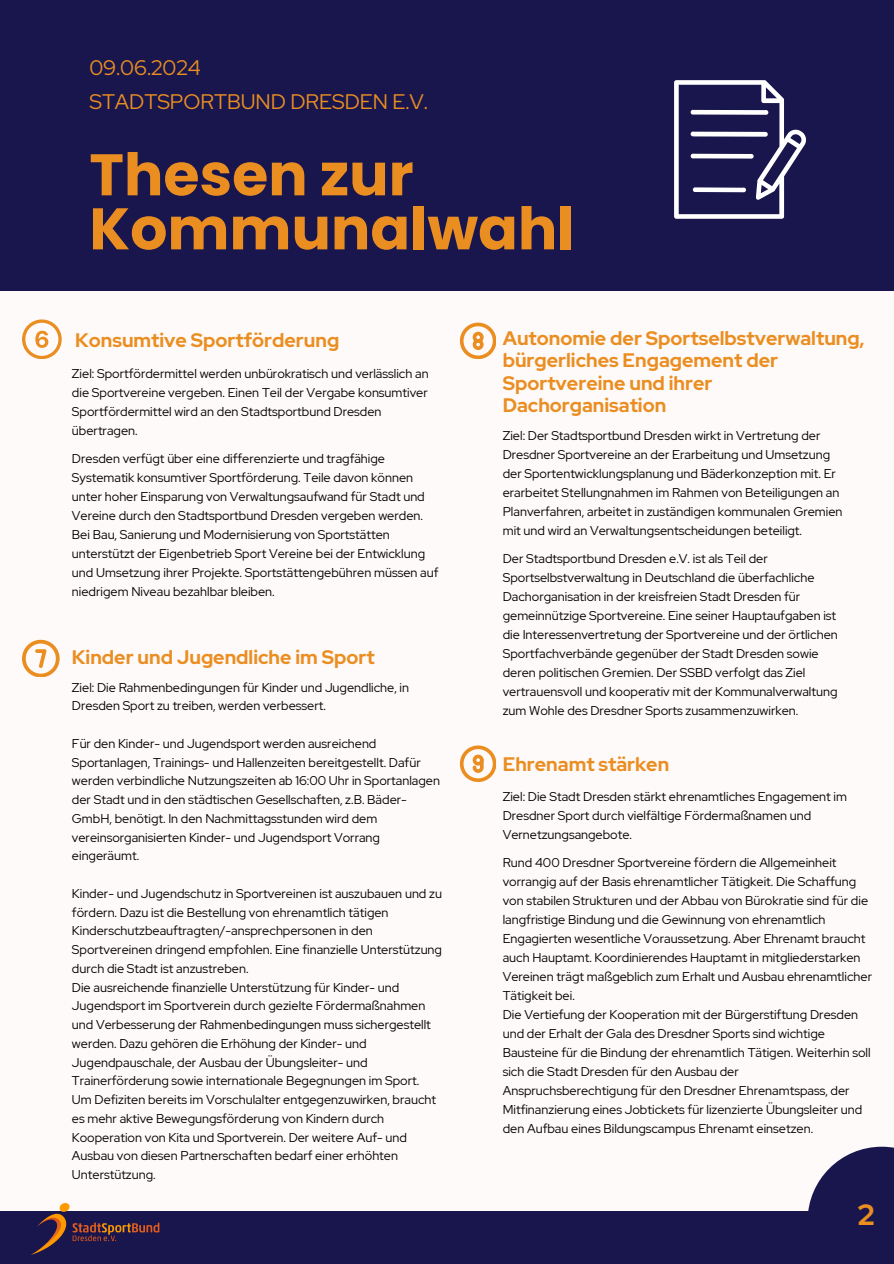
<style>
.page{position:relative;width:894px;height:1264px;background:#fff}
.page>*{position:absolute;margin:0;border:0;box-sizing:border-box;transform-origin:0 0}
.t1{font:700 58.5px/54px "Poppins";color:#ea8e21}
.t2{font:700 29.25px "Red Hat Display";color:#ea8e21}
.t3{font:21px "Red Hat Display";color:#ea8e21}
.t4{font:700 19.5px/22.5px "Red Hat Display";color:#ea8e21}
.t5{font:12.75px/19px "Red Hat Display";color:#000}
</style>
<div class="page">
<div style="left:0;top:0;width:893px;height:1263px;background:#fffafa"></div>
<div style="left:0;top:1211px;width:893px;height:52px;background:#19164d"></div>
<div style="left:0;top:0;width:893px;height:291px;background:#19164d"></div>
<div style="left:807px;top:1146px;width:86px;height:117px;background:#19164d"></div>
<svg style="left:674px;top:80px;width:131px;height:138px"></svg>
<svg style="left:22px;top:319px;width:39px;height:40px"></svg>
<svg style="left:22px;top:639px;width:37px;height:38px"></svg>
<svg style="left:460px;top:322px;width:36px;height:36px"></svg>
<svg style="left:460px;top:745px;width:36px;height:36px"></svg>
<img style="left:31px;top:1202px;width:129px;height:53px">
<p class="t3" style="left:89px;top:54px;width:113px">09.06.2024</p>
<h1 class="t3" style="left:89px;top:87px;width:340px">STADTSPORTBUND DRESDEN E.V.</h1>
<p class="t1" style="left:89px;top:148px;width:486px">Thesen zur<br>Kommunalwahl</p>
<p class="t4" style="left:75px;top:328px;width:265px">Konsumtive Sportförderung</p>
<h3 class="t5" style="left:72px;top:363px;width:358px">Ziel: Sportfördermittel werden unbürokratisch und verlässlich an die Sportvereine vergeben. Einen Teil der Vergabe konsumtiver Sportfördermittel wird an den Stadtsportbund Dresden übertragen.</h3>
<h3 class="t5" style="left:72px;top:448px;width:368px">Dresden verfügt über eine differenzierte und tragfähige Systematik konsumtiver Sportförderung. Teile davon können unter hoher Einsparung von Verwaltungsaufwand für Stadt und Vereine durch den Stadtsportbund Dresden vergeben werden.<br>Bei Bau, Sanierung und Modernisierung von Sportstätten unterstützt der Eigenbetrieb Sport Vereine bei der Entwicklung und Umsetzung ihrer Projekte. Sportstättengebühren müssen auf niedrigem Niveau bezahlbar bleiben.</h3>
<p class="t4" style="left:72px;top:646px;width:304px">Kinder und Jugendliche im Sport</p>
<p class="t5" style="left:72px;top:677px;width:338px">Ziel: Die Rahmenbedingungen für Kinder und Jugendliche, in<br>Dresden Sport zu treiben, werden verbessert.</p>
<h3 class="t5" style="left:72px;top:733px;width:369px">Für den Kinder- und Jugendsport werden ausreichend Sportanlagen, Trainings- und Hallenzeiten bereitgestellt. Dafür werden verbindliche Nutzungszeiten ab 16:00 Uhr in Sportanlagen der Stadt und in den städtischen Gesellschaften, z.B. Bäder-GmbH, benötigt. In den Nachmittagsstunden wird dem vereinsorganisierten Kinder- und Jugendsport Vorrang eingeräumt.</h3>
<p class="t5" style="left:72px;top:883px;width:371px">Kinder- und Jugendschutz in Sportvereinen ist auszubauen und zu fördern. Dazu ist die Bestellung von ehrenamtlich tätigen Kinderschutzbeauftragten/-ansprechpersonen in den Sportvereinen dringend empfohlen. Eine finanzielle Unterstützung durch die Stadt ist anzustreben.</p>
<p class="t5" style="left:72px;top:977px;width:360px">Die ausreichende finanzielle Unterstützung für Kinder- und Jugendsport im Sportverein durch gezielte Fördermaßnahmen und Verbesserung der Rahmenbedingungen muss sichergestellt werden. Dazu gehören die Erhöhung der Kinder- und Jugendpauschale, der Ausbau der Übungsleiter- und Trainerförderung sowie internationale Begegnungen im Sport.</p>
<p class="t5" style="left:72px;top:1090px;width:365px">Um Defiziten bereits im Vorschulalter entgegenzuwirken, braucht es mehr aktive Bewegungsförderung von Kindern durch Kooperation von Kita und Sportverein. Der weitere Auf- und Ausbau von diesen Partnerschaften bedarf einer erhöhten Unterstützung.</p>
<p class="t4" style="left:502px;top:327px;width:363px">Autonomie der Sportselbstverwaltung, bürgerliches Engagement der<br>Sportvereine und ihrer<br>Dachorganisation</p>
<p class="t5" style="left:502px;top:425px;width:341px">Ziel: Der Stadtsportbund Dresden wirkt in Vertretung der Dresdner Sportvereine an der Erarbeitung und Umsetzung der Sportentwicklungsplanung und Bäderkonzeption mit. Er erarbeitet Stellungnahmen im Rahmen von Beteiligungen an Planverfahren, arbeitet in zuständigen kommunalen Gremien mit und wird an Verwaltungsentscheidungen beteiligt.</p>
<p class="t5" style="left:502px;top:548px;width:336px">Der Stadtsportbund Dresden e.V. ist als Teil der Sportselbstverwaltung in Deutschland die überfachliche Dachorganisation in der kreisfreien Stadt Dresden für gemeinnützige Sportvereine. Eine seiner Hauptaufgaben ist die Interessenvertretung der Sportvereine und der örtlichen Sportfachverbände gegenüber der Stadt Dresden sowie deren politischen Gremien. Der SSBD verfolgt das Ziel vertrauensvoll und kooperativ mit der Kommunalverwaltung zum Wohle des Dresdner Sports zusammenzuwirken.</p>
<p class="t4" style="left:502px;top:753px;width:168px">Ehrenamt stärken</p>
<h4 class="t5" style="left:502px;top:786px;width:346px">Ziel: Die Stadt Dresden stärkt ehrenamtliches Engagement im<br>Dresdner Sport durch vielfältige Fördermaßnamen und<br>Vernetzungsangebote.</h4>
<p class="t5" style="left:502px;top:852px;width:371px">Rund 400 Dresdner Sportvereine fördern die Allgemeinheit vorrangig auf der Basis ehrenamtlicher Tätigkeit. Die Schaffung von stabilen Strukturen und der Abbau von Bürokratie sind für die langfristige Bindung und die Gewinnung von ehrenamtlich Engagierten wesentliche Voraussetzung. Aber Ehrenamt braucht auch Hauptamt. Koordinierendes Hauptamt in mitgliederstarken Vereinen trägt maßgeblich zum Erhalt und Ausbau ehrenamtlicher Tätigkeit bei.</p>
<h2 class="t5" style="left:502px;top:1004px;width:369px">Die Vertiefung der Kooperation mit der Bürgerstiftung Dresden und der Erhalt der Gala des Dresdner Sports sind wichtige Bausteine für die Bindung der ehrenamtlich Tätigen. Weiterhin soll sich die Stadt Dresden für den Ausbau der Anspruchsberechtigung für den Dresdner Ehrenamtspass, der Mitfinanzierung eines Jobtickets für lizenzierte Übungsleiter und den Aufbau eines Bildungscampus Ehrenamt einsetzen.</h2>
<p class="t2" style="left:857px;top:1195px;width:18px">2</p>
</div>
